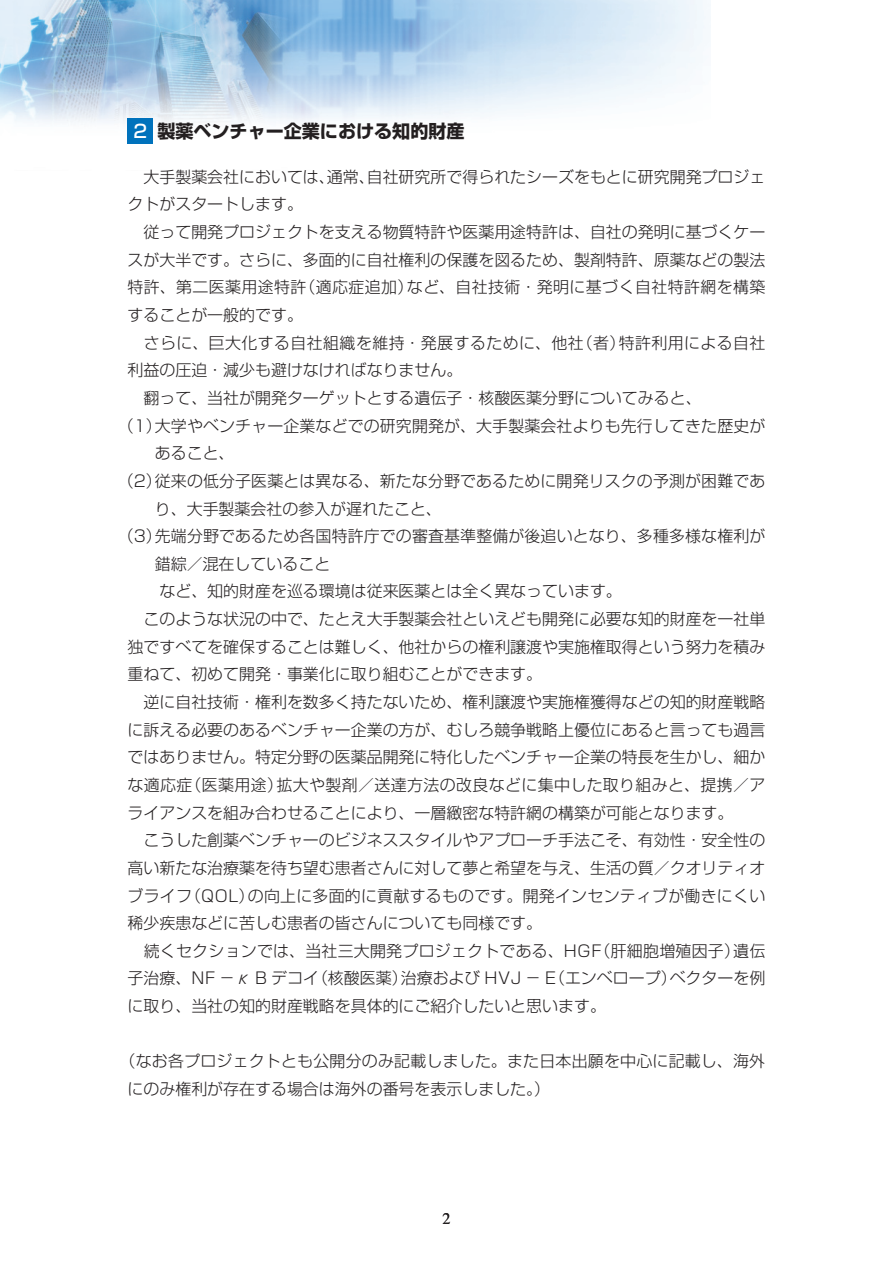
<style>
.page{position:relative;width:893px;height:1263px;background:#fff}
.page>*{position:absolute;margin:0;border:0;box-sizing:border-box;transform-origin:0 0}
.t1{font:700 18px "Shin Go Pro";color:#231f20}
.t2{font:300 15.9px/27.6px "Shin Go Pro";color:#231f20}
.t3{font:300 15.9px "Shin Go Pro";letter-spacing:.025em;color:#231f20}
.t4{font:15.9px "Times";color:#231f20}
.s1{font-weight:500;color:#fff}
</style>
<div class="page">
<img style="left:0;top:0;width:706px;height:144px">
<div style="left:128px;top:118px;width:25px;height:26px;background:#0072bc"></div>
<p class="t1" style="left:133px;top:117px;width:333px"><span class="s1">2</span> 製薬ベンチャー企業における知的財産</p>
<p class="t2" style="left:128px;top:161px;width:639px">　大手製薬会社においては、通常、自社研究所で得られたシーズをもとに研究開発プロジェ</p>
<p class="t2" style="left:128px;top:189px;width:177px">クトがスタートします。</p>
<p class="t2" style="left:128px;top:216px;width:639px">　従って開発プロジェクトを支える物質特許や医薬用途特許は、自社の発明に基づくケー</p>
<p class="t2" style="left:128px;top:244px;width:639px">スが大半です。さらに、多面的に自社権利の保護を図るため、製剤特許、原薬などの製法</p>
<p class="t3" style="left:128px;top:274px;width:639px">特許、第二医薬用途特許（適応症追加）など、自社技術・発明に基づく自社特許網を構築</p>
<p class="t2" style="left:128px;top:299px;width:177px">することが一般的です。</p>
<p class="t3" style="left:128px;top:330px;width:639px">　さらに、巨大化する自社組織を維持・発展するために、他社（者）特許利用による自社</p>
<p class="t2" style="left:128px;top:355px;width:336px">利益の圧迫・減少も避けなければなりません。</p>
<p class="t2" style="left:128px;top:382px;width:576px">　翻って、当社が開発ターゲットとする遺伝子・核酸医薬分野についてみると、</p>
<p class="t2" style="left:118px;top:410px;width:649px">（1）大学やベンチャー企業などでの研究開発が、大手製薬会社よりも先行してきた歴史が</p>
<p class="t2" style="left:155px;top:437px;width:81px">あること、</p>
<p class="t2" style="left:118px;top:465px;width:649px">（2）従来の低分子医薬とは異なる、新たな分野であるために開発リスクの予測が困難であ</p>
<p class="t2" style="left:155px;top:493px;width:289px">り、大手製薬会社の参入が遅れたこと、</p>
<p class="t2" style="left:118px;top:520px;width:649px">（3）先端分野であるため各国特許庁での審査基準整備が後追いとなり、多種多様な権利が</p>
<p class="t2" style="left:155px;top:548px;width:177px">錯綜／混在していること</p>
<p class="t2" style="left:128px;top:576px;width:496px">　　など、知的財産を巡る環境は従来医薬とは全く異なっています。</p>
<p class="t2" style="left:128px;top:603px;width:639px">　このような状況の中で、たとえ大手製薬会社といえども開発に必要な知的財産を一社単</p>
<p class="t2" style="left:128px;top:631px;width:639px">独ですべてを確保することは難しく、他社からの権利譲渡や実施権取得という努力を積み</p>
<p class="t2" style="left:128px;top:659px;width:416px">重ねて、初めて開発・事業化に取り組むことができます。</p>
<p class="t2" style="left:128px;top:686px;width:639px">　逆に自社技術・権利を数多く持たないため、権利譲渡や実施権獲得などの知的財産戦略</p>
<p class="t2" style="left:128px;top:714px;width:639px">に訴える必要のあるベンチャー企業の方が、むしろ競争戦略上優位にあると言っても過言</p>
<p class="t2" style="left:128px;top:741px;width:639px">ではありません。特定分野の医薬品開発に特化したベンチャー企業の特長を生かし、細か</p>
<p class="t3" style="left:128px;top:772px;width:639px">な適応症（医薬用途）拡大や製剤／送達方法の改良などに集中した取り組みと、提携／ア</p>
<p class="t2" style="left:128px;top:797px;width:607px">ライアンスを組み合わせることにより、一層緻密な特許網の構築が可能となります。</p>
<p class="t2" style="left:128px;top:824px;width:639px">　こうした創薬ベンチャーのビジネススタイルやアプローチ手法こそ、有効性・安全性の</p>
<p class="t2" style="left:128px;top:852px;width:639px">高い新たな治療薬を待ち望む患者さんに対して夢と希望を与え、生活の質／クオリティオ</p>
<p class="t2" style="left:128px;top:880px;width:639px">ブライフ（QOL）の向上に多面的に貢献するものです。開発インセンティブが働きにくい</p>
<p class="t2" style="left:128px;top:907px;width:416px">稀少疾患などに苦しむ患者の皆さんについても同様です。</p>
<p class="t2" style="left:128px;top:935px;width:639px">　続くセクションでは、当社三大開発プロジェクトである、HGF（肝細胞増殖因子）遺伝</p>
<p class="t2" style="left:128px;top:963px;width:639px">子治療、NF －κ B デコイ（核酸医薬）治療および HVJ － E（エンベロープ）ベクターを例</p>
<p class="t2" style="left:128px;top:990px;width:480px">に取り、当社の知的財産戦略を具体的にご紹介したいと思います。</p>
<p class="t2" style="left:128px;top:1045px;width:639px;text-indent:-8px">（なお各プロジェクトとも公開分のみ記載しました。また日本出願を中心に記載し、海外にのみ権利が存在する場合は海外の番号を表示しました。）</p>
<p class="t4" style="left:442px;top:1204px;width:9px">2</p>
</div>
